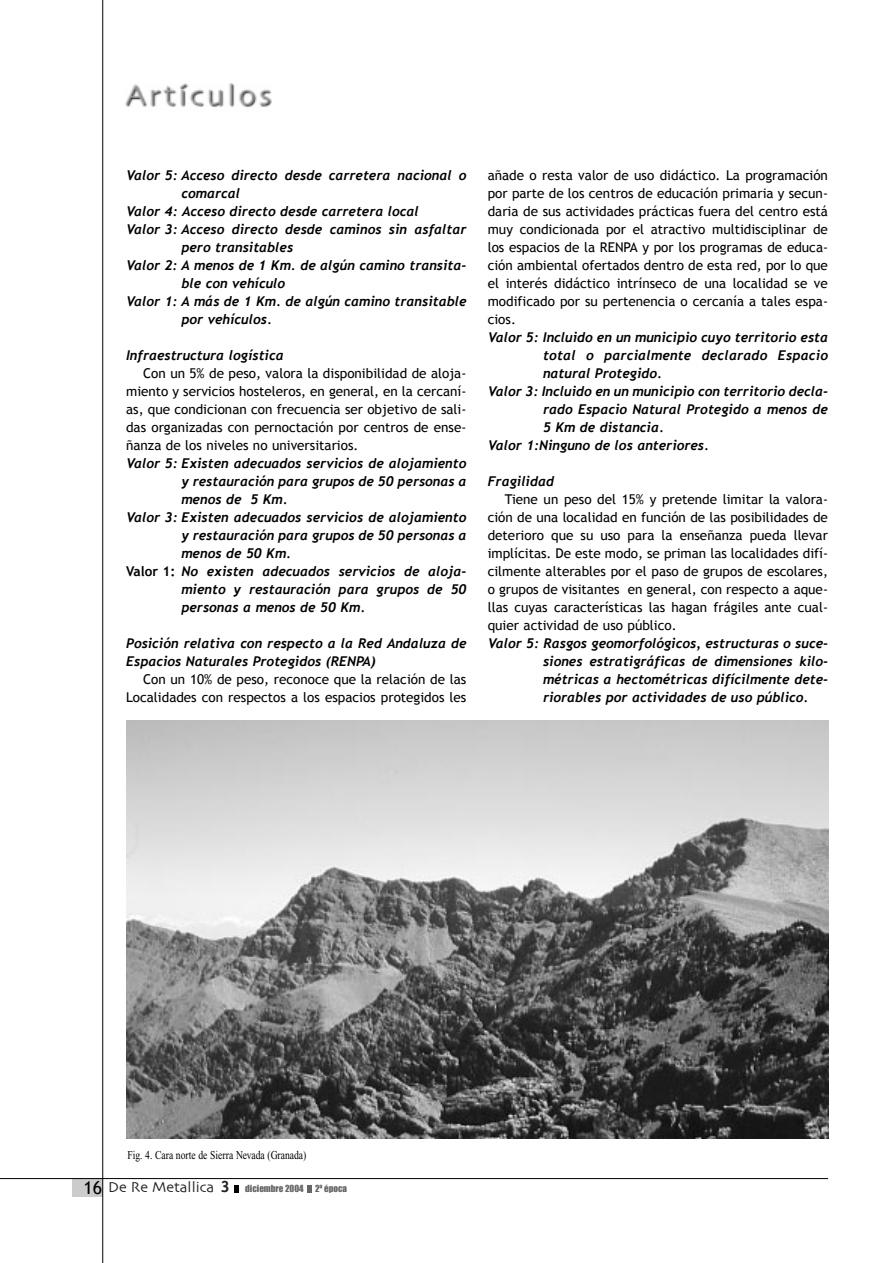
<style>
.page{position:relative;width:893px;height:1263px;background:#fff}
.page>*{position:absolute;margin:0;border:0;box-sizing:border-box;transform-origin:0 0}
.t1{font:18px "Trebuchet MS";color:#000}
.t2{font:15px "Skia";color:#231f20}
.t3{font:italic 700 13.5px/18px "Trebuchet";color:#000}
.t4{font:13.5px/18px "Trebuchet MS";color:#000;text-align:justify}
.t5{font:12px "Times New Roman";color:#000;scale:.8 1}
.t6{font:9px "Impact";color:#666}
.s1{font-family:"Trebuchet MS";font-style:normal}
.s2{font-family:"Officina Sans";font-weight:700;font-size:16.5px}
.s3{font-family:"Impact";font-size:9px;color:#666}
</style>
<div class="page">
<svg style="left:234px;top:1185px;width:5px;height:7px"></svg>
<svg style="left:307px;top:1185px;width:5px;height:7px"></svg>
<div style="left:72px;top:1179px;width:31px;height:18px;background:#ccc"></div>
<hr style="left:102px;top:0;width:1px;height:1263px;background:#000">
<hr style="left:0;top:1178px;width:828px;height:1px;background:#000">
<img style="left:125px;top:83px;width:147px;height:25px">
<img style="left:126px;top:720px;width:702px;height:418px">
<p class="t3" style="left:126px;top:168px;width:342px">Valor 5: Acceso directo desde carretera nacional o</p>
<p class="t3" style="left:181px;top:186px;width:60px">comarcal</p>
<p class="t3" style="left:126px;top:204px;width:294px">Valor 4: Acceso directo desde carretera local</p>
<p class="t3" style="left:126px;top:222px;width:342px">Valor 3: Acceso directo desde caminos sin asfaltar</p>
<p class="t3" style="left:181px;top:240px;width:113px">pero transitables</p>
<p class="t3" style="left:126px;top:258px;width:342px">Valor 2: A menos de 1 Km. de algún camino transita-</p>
<p class="t3" style="left:181px;top:276px;width:105px">ble con vehículo</p>
<p class="t3" style="left:126px;top:294px;width:342px">Valor 1: A más de 1 Km. de algún camino transitable</p>
<p class="t3" style="left:181px;top:312px;width:92px">por vehículos.</p>
<p class="t3" style="left:126px;top:348px;width:159px">Infraestructura logística</p>
<p class="t4" style="left:126px;top:366px;width:342px;text-indent:17px">Con un 5% de peso, valora la disponibilidad de aloja&shy;miento y servicios hosteleros, en general, en la cercaní&shy;as, que condicionan con frecuencia ser objetivo de sali&shy;das organizadas con pernoctación por centros de ense&shy;ñanza de los niveles no universitarios.</p>
<p class="t3" style="left:126px;top:456px;width:342px">Valor 5: Existen adecuados servicios de alojamiento</p>
<p class="t3" style="left:181px;top:474px;width:286px">y restauración para grupos de 50 personas a</p>
<p class="t3" style="left:181px;top:492px;width:108px">menos de 5 Km.</p>
<p class="t3" style="left:126px;top:510px;width:342px">Valor 3: Existen adecuados servicios de alojamiento</p>
<p class="t3" style="left:181px;top:528px;width:286px">y restauración para grupos de 50 personas a</p>
<p class="t3" style="left:181px;top:546px;width:111px">menos de 50 Km.</p>
<p class="t3" style="left:126px;top:564px;width:342px"><span class="s1">Valor 1:</span> No existen adecuados servicios de aloja-</p>
<p class="t3" style="left:181px;top:582px;width:286px">miento y restauración para grupos de 50</p>
<p class="t3" style="left:181px;top:600px;width:185px">personas a menos de 50 Km.</p>
<p class="t3" style="left:126px;top:636px;width:342px">Posición relativa con respecto a la Red Andaluza de<br>Espacios Naturales Protegidos (RENPA)</p>
<p class="t4" style="left:126px;top:672px;width:342px;text-align:right">Con un 10% de peso, reconoce que la relación de las<br>Localidades con respectos a los espacios protegidos les</p>
<p class="t4" style="left:487px;top:168px;width:342px">añade o resta valor de uso didáctico. La programación por parte de los centros de educación primaria y secun&shy;daria de sus actividades prácticas fuera del centro está muy condicionada por el atractivo multidisciplinar de los espacios de la RENPA y por los programas de educa&shy;ción ambiental ofertados dentro de esta red, por lo que el interés didáctico intrínseco de una localidad se ve modificado por su pertenencia o cercanía a tales espa&shy;cios.</p>
<p class="t3" style="left:487px;top:330px;width:342px">Valor 5: Incluido en un municipio cuyo territorio esta</p>
<p class="t3" style="left:543px;top:348px;width:286px">total o parcialmente declarado Espacio</p>
<p class="t3" style="left:543px;top:366px;width:121px">natural Protegido.</p>
<p class="t3" style="left:487px;top:384px;width:342px">Valor 3: Incluido en un municipio con territorio decla-</p>
<p class="t3" style="left:543px;top:402px;width:286px">rado Espacio Natural Protegido a menos de</p>
<p class="t3" style="left:543px;top:420px;width:122px">5 Km de distancia.</p>
<p class="t3" style="left:487px;top:438px;width:223px">Valor 1:Ninguno de los anteriores.</p>
<p class="t3" style="left:487px;top:474px;width:68px">Fragilidad</p>
<p class="t4" style="left:487px;top:492px;width:342px;text-indent:17px">Tiene un peso del 15% y pretende limitar la valora&shy;ción de una localidad en función de las posibilidades de deterioro que su uso para la enseñanza pueda llevar implícitas. De este modo, se priman las localidades difí&shy;cilmente alterables por el paso de grupos de escolares, o grupos de visitantes en general, con respecto a aque&shy;llas cuyas características las hagan frágiles ante cual&shy;quier actividad de uso público.</p>
<p class="t3" style="left:543px;top:636px;width:286px;text-align:justify;text-indent:-55px">Valor 5: Rasgos geomorfológicos, estructuras o suce&shy;siones estratigráficas de dimensiones kilo&shy;métricas a hectométricas difícilmente dete&shy;riorables por actividades de uso público.</p>
<h1 class="t1" style="left:83px;top:1181px;width:20px">16</h1>
<p class="t5" style="left:128px;top:1150px;width:225px">Fig. 4. Cara norte de Sierra Nevada (Granada)</p>
<p class="t2" style="left:108px;top:1181px;width:197px">De Re Metallica <span class="s2">3</span> <span class="s3">diciembre 2004</span></p>
<p class="t6" style="left:315px;top:1186px;width:34px">2ª época</p>
</div>
